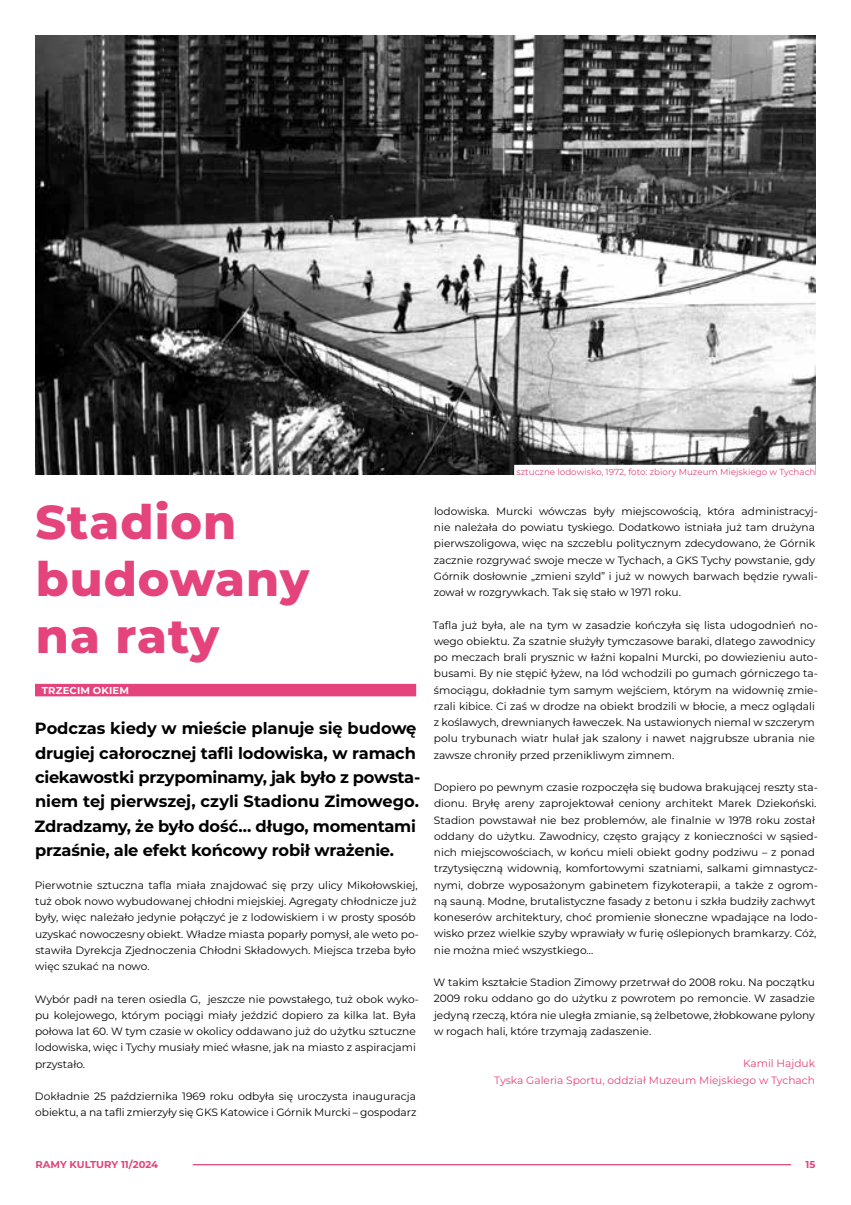
<style>
.page{position:relative;width:851px;height:1205px;background:#fff}
.page>*{position:absolute;margin:0;border:0;box-sizing:border-box;transform-origin:0 0}
.t1{font:800 47.5px/56.9px "Montserrat";letter-spacing:.02em;color:#e4437b}
.t2{font:700 16.25px/24.4px "Montserrat";letter-spacing:-.01em;color:#000}
.t3{font:10.62px/16.2px "Montserrat";color:#000}
.t4{font:10.62px/16.2px "Montserrat";color:#e4437b;text-align:right}
.t5{font:700 10px "Montserrat";color:#e4437b}
.t6{font:700 10px "Montserrat";letter-spacing:.015em;color:#fff}
.t7{font:8.75px "Montserrat";color:#e4437b}
</style>
<div class="page">
<hr style="left:193px;top:1164px;width:598px;height:1px;background:#e4437b">
<img style="left:35px;top:35px;width:780px;height:440px">
<div style="left:35px;top:684px;width:381px;height:12px;background:#e4437b"></div>
<div style="left:514px;top:465px;width:301px;height:12px;background:#fff"></div>
<h1 class="t1" style="left:35px;top:491px;width:275px">Stadion budowany na raty</h1>
<p class="t6" style="left:42px;top:683px;width:89px">TRZECIM OKIEM</p>
<p class="t2" style="left:34px;top:715px;width:387px">Podczas kiedy w mieście planuje się budowę drugiej całorocznej tafli lodowiska, w ramach ciekawostki przypominamy, jak było z powsta&shy;niem tej pierwszej, czyli Stadionu Zimowego.<br>Zdradzamy, że było dość… długo, momentami przaśnie, ale efekt końcowy robił wrażenie.</p>
<p class="t3" style="left:35px;top:876px;width:385px">Pierwotnie sztuczna tafla miała znajdować się przy ulicy Mikołowskiej, tuż obok nowo wybudowanej chłodni miejskiej. Agregaty chłodnicze już były, więc należało jedynie połączyć je z lodowiskiem i w prosty sposób uzyskać nowoczesny obiekt. Władze miasta poparły pomysł, ale weto po&shy;stawiła Dyrekcja Zjednoczenia Chłodni Składowych. Miejsca trzeba było więc szukać na nowo.</p>
<p class="t3" style="left:35px;top:990px;width:385px">Wybór padł na teren osiedla G, jeszcze nie powstałego, tuż obok wyko&shy;pu kolejowego, którym pociągi miały jeździć dopiero za kilka lat. Była połowa lat 60. W tym czasie w okolicy oddawano już do użytku sztuczne lodowiska, więc i Tychy musiały mieć własne, jak na miasto z aspiracjami przystało.</p>
<p class="t3" style="left:35px;top:1088px;width:383px">Dokładnie 25 października 1969 roku odbyła się uroczysta inauguracja obiektu, a na tafli zmierzyły się GKS Katowice i Górnik Murcki – gospodarz</p>
<p class="t7" style="left:516px;top:466px;width:300px">sztuczne lodowisko, 1972, foto: zbiory Muzeum Miejskiego w Tychach</p>
<p class="t3" style="left:433px;top:503px;width:385px">lodowiska. Murcki wówczas były miejscowością, która administracyj&shy;nie należała do powiatu tyskiego. Dodatkowo istniała już tam drużyna pierwszoligowa, więc na szczeblu politycznym zdecydowano, że Górnik zacznie rozgrywać swoje mecze w Tychach, a GKS Tychy powstanie, gdy Górnik dosłownie „zmieni szyld” i już w nowych barwach będzie rywali&shy;zował w rozgrywkach. Tak się stało w 1971 roku.</p>
<p class="t3" style="left:433px;top:616px;width:386px">Tafla już była, ale na tym w zasadzie kończyła się lista udogodnień no&shy;wego obiektu. Za szatnie służyły tymczasowe baraki, dlatego zawodnicy po meczach brali prysznic w łaźni kopalni Murcki, po dowiezieniu auto&shy;busami. By nie stępić łyżew, na lód wchodzili po gumach górniczego ta&shy;śmociągu, dokładnie tym samym wejściem, którym na widownię zmie&shy;rzali kibice. Ci zaś w drodze na obiekt brodzili w błocie, a mecz oglądali z koślawych, drewnianych ławeczek. Na ustawionych niemal w szczerym polu trybunach wiatr hulał jak szalony i nawet najgrubsze ubrania nie zawsze chroniły przed przenikliwym zimnem.</p>
<p class="t3" style="left:434px;top:779px;width:385px">Dopiero po pewnym czasie rozpoczęła się budowa brakującej reszty sta&shy;dionu. Bryłę areny zaprojektował ceniony architekt Marek Dziekoński.<br>Stadion powstawał nie bez problemów, ale finalnie w 1978 roku został oddany do użytku. Zawodnicy, często grający z konieczności w sąsied&shy;nich miejscowościach, w końcu mieli obiekt godny podziwu – z ponad trzytysięczną widownią, komfortowymi szatniami, salkami gimnastycz&shy;nymi, dobrze wyposażonym gabinetem fizykoterapii, a także z ogrom&shy;ną sauną. Modne, brutalistyczne fasady z betonu i szkła budziły zachwyt koneserów architektury, choć promienie słoneczne wpadające na lodo&shy;wisko przez wielkie szyby wprawiały w furię oślepionych bramkarzy. Cóż, nie można mieć wszystkiego…</p>
<p class="t3" style="left:433px;top:974px;width:383px;text-align:justify">W takim kształcie Stadion Zimowy przetrwał do 2008 roku. Na początku 2009 roku oddano go do użytku z powrotem po remoncie. W zasadzie jedyną rzeczą, która nie uległa zmianie, są żelbetowe, żłobkowane pylony w rogach hali, które trzymają zadaszenie.</p>
<p class="t4" style="left:494px;top:1055px;width:322px">Kamil Hajduk<br>Tyska Galeria Sportu, oddział Muzeum Miejskiego w Tychach</p>
<p class="t5" style="left:35px;top:1157px;width:124px">RAMY KULTURY 11/2024</p>
<p class="t5" style="left:805px;top:1157px;width:11px">15</p>
</div>
